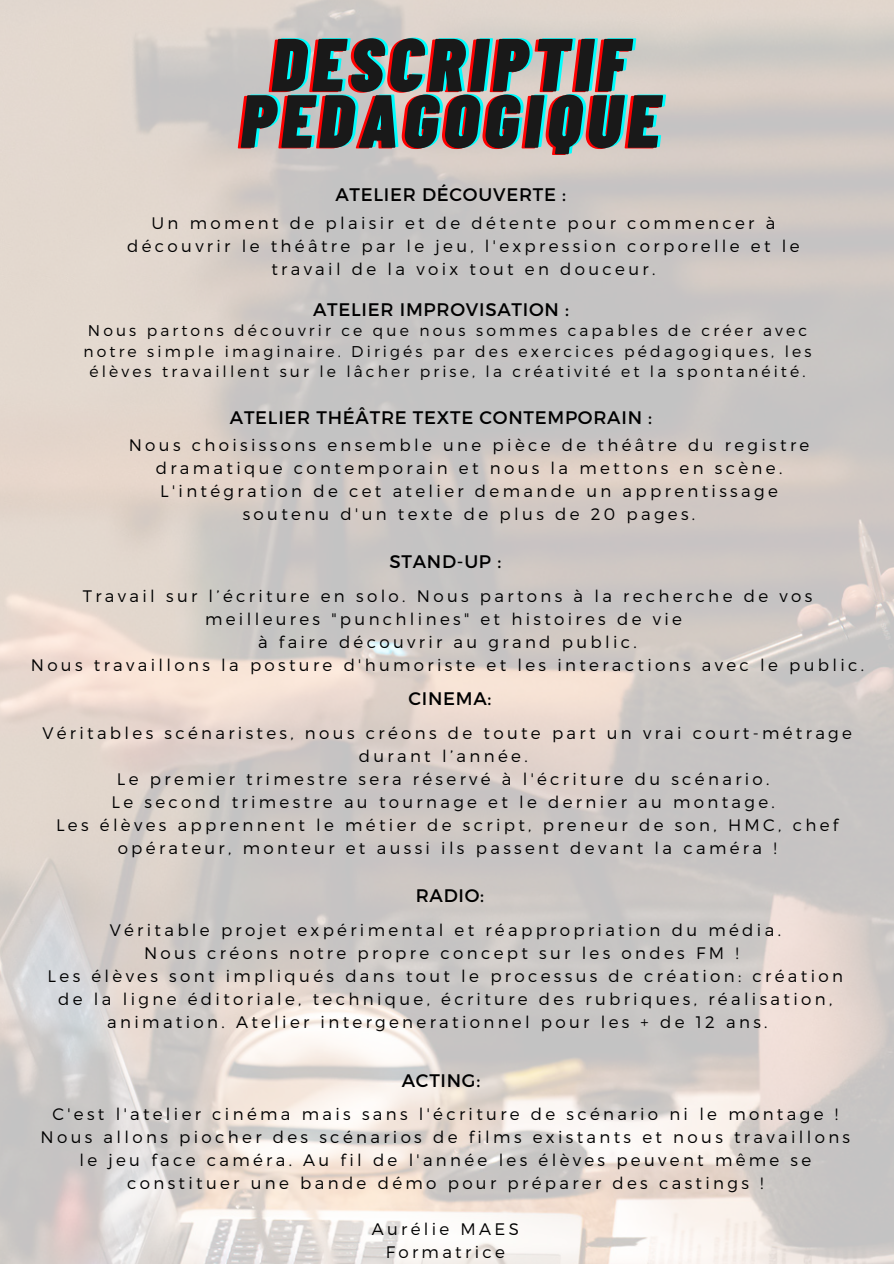
<style>
.page{position:relative;width:894px;height:1264px;background:#fff}
.page>*{position:absolute;margin:0;border:0;box-sizing:border-box;transform-origin:0 0}
.t1{font:italic 900 75px/56.2px "Barlow Condensed";letter-spacing:.07em;color:#0ff;text-align:center}
.t2{font:18.15px "Montserrat";letter-spacing:.04em;color:#000}
.t3{font:300 16.65px/23px "Montserrat";letter-spacing:.2em;color:#000;text-align:center}
.t4{font:300 15.6px/20.9px "Montserrat";letter-spacing:.2em;color:#000;text-align:center}
</style>
<div class="page">
<p class="t1" style="left:243px;top:33px;width:420px">DESCRIPTIF<br>PEDAGOGIQUE</p>
<p class="t2" style="left:335px;top:183px;width:232px">ATELIER DÉCOUVERTE :</p>
<p class="t3" style="left:127px;top:210px;width:673px">Un moment de plaisir et de détente pour commencer à découvrir le théâtre par le jeu, l'expression corporelle et le travail de la voix tout en douceur.</p>
<p class="t2" style="left:313px;top:298px;width:257px">ATELIER IMPROVISATION :</p>
<p class="t4" style="left:83px;top:319px;width:729px">Nous partons découvrir ce que nous sommes capables de créer avec notre simple imaginaire. Dirigés par des exercices pédagogiques, les élèves travaillent sur le lâcher prise, la créativité et la spontanéité.</p>
<p class="t2" style="left:230px;top:406px;width:423px">ATELIER THÉÂTRE TEXTE CONTEMPORAIN :</p>
<p class="t3" style="left:129px;top:433px;width:682px">Nous choisissons ensemble une pièce de théâtre du registre dramatique contemporain et nous la mettons en scène.<br>L'intégration de cet atelier demande un apprentissage soutenu d'un texte de plus de 20 pages.</p>
<p class="t2" style="left:389px;top:549px;width:113px">STAND-UP :</p>
<p class="t3" style="left:83px;top:583px;width:730px">Travail sur l’écriture en solo. Nous partons à la recherche de vos meilleures "punchlines" et histoires de vie</p>
<p class="t3" style="left:258px;top:629px;width:380px">à faire découvrir au grand public.</p>
<p class="t3" style="left:31px;top:652px;width:834px">Nous travaillons la posture d'humoriste et les interactions avec le public.</p>
<p class="t2" style="left:408px;top:686px;width:84px">CINEMA:</p>
<p class="t3" style="left:42px;top:720px;width:811px">Véritables scénaristes, nous créons de toute part un vrai court-métrage durant l’année.</p>
<p class="t3" style="left:117px;top:766px;width:654px">Le premier trimestre sera réservé à l'écriture du scénario.</p>
<p class="t3" style="left:111px;top:789px;width:664px">Le second trimestre au tournage et le dernier au montage.</p>
<p class="t3" style="left:56px;top:812px;width:783px">Les élèves apprennent le métier de script, preneur de son, HMC, chef opérateur, monteur et aussi ils passent devant la caméra !</p>
<p class="t2" style="left:415px;top:883px;width:70px">RADIO:</p>
<p class="t3" style="left:110px;top:917px;width:672px">Véritable projet expérimental et réappropriation du média.</p>
<p class="t3" style="left:144px;top:940px;width:596px">Nous créons notre propre concept sur les ondes FM !</p>
<p class="t3" style="left:48px;top:963px;width:796px">Les élèves sont impliqués dans tout le processus de création: création</p>
<p class="t3" style="left:58px;top:986px;width:775px">de la ligne éditoriale, technique, écriture des rubriques, réalisation,</p>
<p class="t3" style="left:107px;top:1009px;width:661px">animation. Atelier intergenerationnel pour les + de 12 ans.</p>
<p class="t2" style="left:401px;top:1069px;width:80px">ACTING:</p>
<p class="t3" style="left:53px;top:1101px;width:786px">C'est l'atelier cinéma mais sans l'écriture de scénario ni le montage !</p>
<p class="t3" style="left:40px;top:1124px;width:811px">Nous allons piocher des scénarios de films existants et nous travaillons le jeu face caméra. Au fil de l'année les élèves peuvent même se constituer une bande démo pour préparer des castings !</p>
<p class="t3" style="left:371px;top:1216px;width:149px">Aurélie MAES</p>
<p class="t3" style="left:385px;top:1239px;width:121px">Formatrice</p>
</div>
